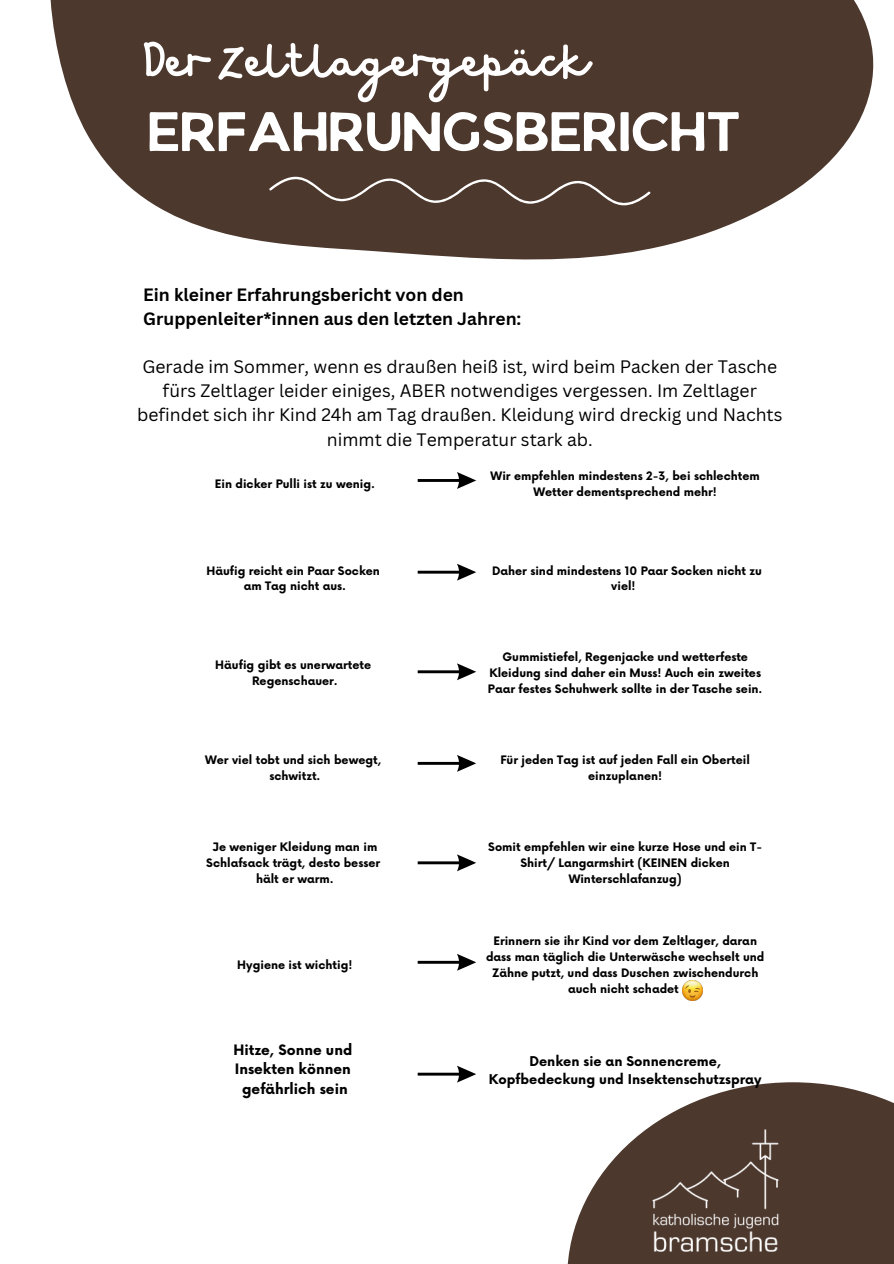
<style>
.page{position:relative;width:894px;height:1264px;background:#fff}
.page>*{position:absolute;margin:0;border:0;box-sizing:border-box;transform-origin:0 0}
.t1{font:57.9px "Hibernate Two";color:#fff}
.t2{font:52.65px "JA Jaya Giri Sans";letter-spacing:-.03em;color:#fff}
.t3{font:17.55px/24.3px "Canva Sans";color:#000;text-align:center}
.t4{font:700 17.4px/24.2px "Canva Sans";color:#000}
.t5{font:700 14.1px "Now";color:#000}
.t6{font:700 13.2px/17.7px "Now";color:#000;text-align:center}
.t7{font:700 11.4px/15.8px "Now";color:#000;text-align:center}
</style>
<div class="page">
<svg style="left:50px;top:0;width:824px;height:260px;fill:#4c382d"></svg>
<svg style="left:269px;top:168px;width:381px;height:43px"></svg>
<svg style="left:567px;top:1082px;width:326px;height:181px;fill:#4c382d"></svg>
<img style="left:641px;top:1129px;width:161px;height:134px">
<svg style="left:417px;top:563px;width:59px;height:17px"></svg>
<svg style="left:417px;top:472px;width:59px;height:17px"></svg>
<svg style="left:417px;top:663px;width:59px;height:17px"></svg>
<svg style="left:417px;top:755px;width:59px;height:16px"></svg>
<svg style="left:417px;top:854px;width:59px;height:17px"></svg>
<svg style="left:417px;top:954px;width:59px;height:16px"></svg>
<svg style="left:417px;top:1065px;width:59px;height:17px"></svg>
<img style="left:682px;top:980px;width:20px;height:20px">
<p class="t1" style="left:143px;top:32px;width:446px">Der Zeltlagergepäck</p>
<p class="t2" style="left:149px;top:110px;width:595px">ERFAHRUNGSBERICHT</p>
<p class="t4" style="left:143px;top:282px;width:379px">Ein kleiner Erfahrungsbericht von den<br>Gruppenleiter*innen aus den letzten Jahren:</p>
<p class="t3" style="left:137px;top:354px;width:646px">Gerade im Sommer, wenn es draußen heiß ist, wird beim Packen der Tasche fürs Zeltlager leider einiges, ABER notwendiges vergessen. Im Zeltlager befindet sich ihr Kind 24h am Tag draußen. Kleidung wird dreckig und Nachts nimmt die Temperatur stark ab.</p>
<h2 class="t7" style="left:215px;top:476px;width:162px">Ein dicker Pulli ist zu wenig.</h2>
<h1 class="t7" style="left:490px;top:468px;width:270px">Wir empfehlen mindestens 2-3, bei schlechtem<br>Wetter dementsprechend mehr!</h1>
<p class="t7" style="left:206px;top:563px;width:175px">Häufig reicht ein Paar Socken</p>
<h3 class="t7" style="left:244px;top:579px;width:104px">am Tag nicht aus.</h3>
<p class="t7" style="left:215px;top:658px;width:157px">Häufig gibt es unerwartete</p>
<p class="t7" style="left:252px;top:674px;width:87px">Regenschauer.</p>
<p class="t7" style="left:205px;top:752px;width:178px">Wer viel tobt und sich bewegt,</p>
<p class="t7" style="left:269px;top:768px;width:52px">schwitzt.</p>
<p class="t7" style="left:212px;top:839px;width:166px">Je weniger Kleidung man im</p>
<p class="t7" style="left:206px;top:855px;width:175px">Schlafsack trägt, desto besser</p>
<p class="t7" style="left:256px;top:871px;width:79px">hält er warm.</p>
<p class="t7" style="left:237px;top:957px;width:117px">Hygiene ist wichtig!</p>
<p class="t5" style="left:233px;top:1042px;width:120px">Hitze, Sonne und</p>
<p class="t5" style="left:235px;top:1061px;width:117px">Insekten können</p>
<p class="t5" style="left:242px;top:1080px;width:107px">gefährlich sein</p>
<p class="t7" style="left:611px;top:563px;width:152px;text-align:left;text-indent:-119px">Daher sind mindestens 10 Paar Socken nicht zu viel!</p>
<p class="t7" style="left:488px;top:650px;width:276px">Gummistiefel, Regenjacke und wetterfeste<br>Kleidung sind daher ein Muss! Auch ein zweites<br>Paar festes Schuhwerk sollte in der Tasche sein.</p>
<p class="t7" style="left:500px;top:752px;width:251px">Für jeden Tag ist auf jeden Fall ein Oberteil einzuplanen!</p>
<p class="t7" style="left:488px;top:839px;width:275px">Somit empfehlen wir eine kurze Hose und ein T-<br>Shirt/ Langarmshirt (KEINEN dicken<br>Winterschlafanzug)</p>
<p class="t7" style="left:486px;top:933px;width:280px">Erinnern sie ihr Kind vor dem Zeltlager, daran dass man täglich die Unterwäsche wechselt und Zähne putzt, und dass Duschen zwischendurch auch nicht schadet</p>
<p class="t6" style="left:489px;top:1053px;width:274px">Denken sie an Sonnencreme,<br>Kopfbedeckung und Insektenschutzspray</p>
</div>
